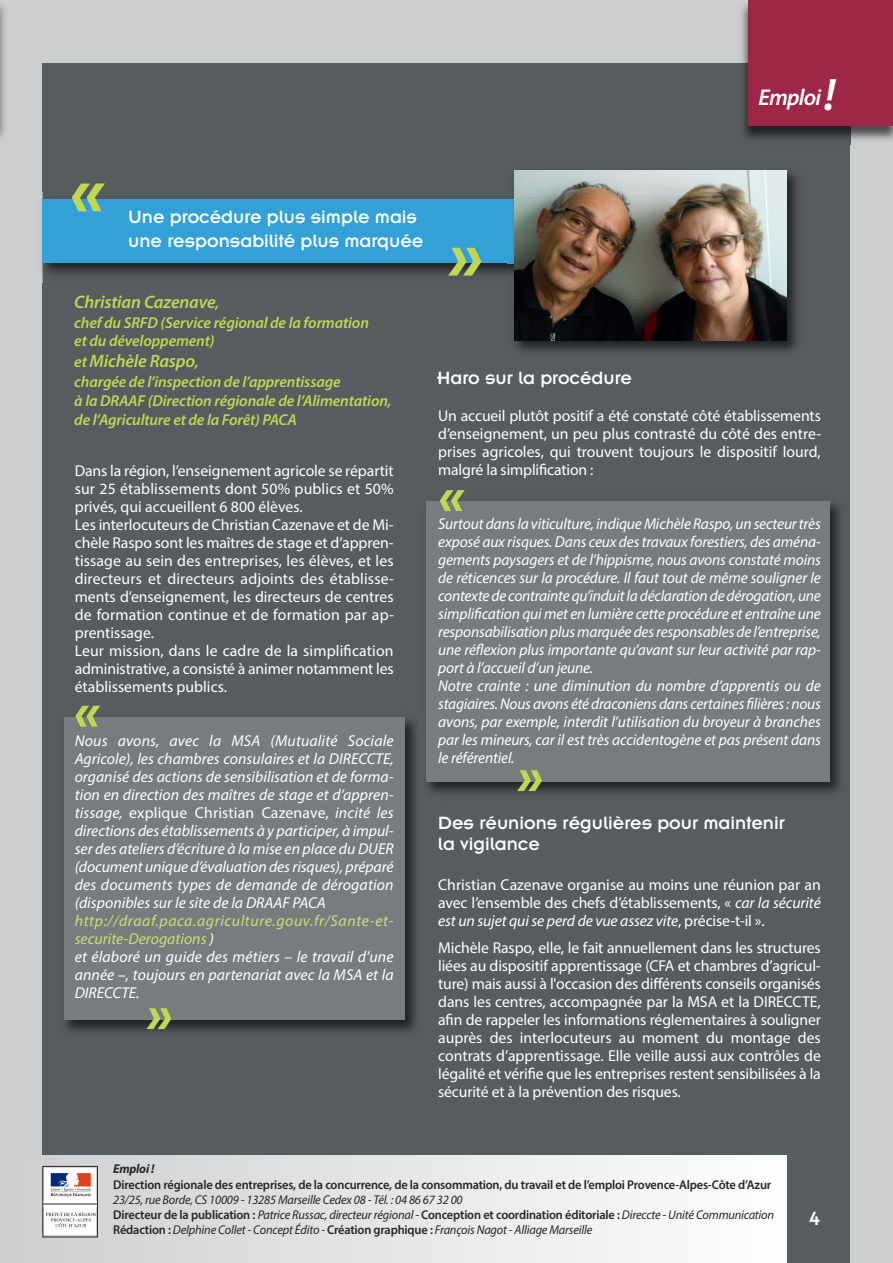
<style>
.page{position:relative;width:893px;height:1263px;background:#cdcecf}
.page>*{position:absolute;margin:0;border:0;box-sizing:border-box;transform-origin:0 0}
.t1{font:italic 900 72px "Myriad Pro";color:#c1d653}
.t2{font:italic 900 54px "Myriad Pro";color:#c1d653}
.t3{font:italic 600 45.9px "Myriad Pro";color:#fff}
.t4{font:italic 600 22.95px "Myriad Pro";letter-spacing:-.035em;color:#fff}
.t5{font:21px "Insignia";color:#fff}
.t6{font:19.5px/21px "Insignia A";color:#fff}
.t7{font:italic 600 18px "Myriad Pro";letter-spacing:-.01em;color:#c1d653}
.t8{font:15.75px/18px "Myriad Pro";color:#fff;text-align:justify}
.t9{font:italic 15.75px/18px "Myriad Pro";letter-spacing:-.01em;color:#fff;text-align:justify}
.t10{font:italic 600 15.75px/18.9px "Myriad Pro";letter-spacing:-.01em;color:#c1d653}
.t11{font:italic 15.75px/18px "Myriad Pro";letter-spacing:.01em;color:#fff}
.t12{font:italic 12.75px/15.3px "Myriad Pro";letter-spacing:-.015em;color:#272627}
.t13{font:600 12.75px "Myriad Pro";letter-spacing:-.015em;color:#272627}
.t14{font:italic 700 12.75px "Myriad Pro";letter-spacing:-.015em;color:#272627}
.s1{font-size:15.75px}
.s2{font-style:normal}
.s3{color:#cede75}
.s4{font-style:italic}
.s5{font-weight:600;font-style:normal}
</style>
<div class="page">
<div style="left:43px;top:64px;width:807px;height:1199px;background:#575c5f"></div>
<div style="left:0;top:1155px;width:787px;height:108px;background:linear-gradient(to right,#cacccd,#fff)"></div>
<img style="left:737px;top:3px;width:156px;height:141px">
<div style="left:748px;top:0;width:145px;height:125px;background:#9e2747"></div>
<img style="left:0;top:5px;width:5px;height:133px">
<img style="left:45px;top:1168px;width:51px;height:67px">
<svg style="left:45px;top:1201px;width:51px;height:6px"></svg>
<div style="left:43px;top:1166px;width:55px;height:71px;border:1px solid #272627"></div>
<hr style="left:43px;top:1204px;width:54px;height:1px;background:#272627">
<img style="left:64px;top:717px;width:352px;height:315px">
<div style="left:64px;top:718px;width:340px;height:302px;background:#787c7f"></div>
<img style="left:426px;top:501px;width:415px;height:292px">
<div style="left:426px;top:502px;width:404px;height:280px;background:#787c7f"></div>
<img style="left:42px;top:193px;width:466px;height:90px">
<div style="left:43px;top:199px;width:473px;height:64px;background:#33a1d7"></div>
<img style="left:514px;top:172px;width:284px;height:180px">
<img style="left:508px;top:263px;width:6px;height:12px">
<img style="left:514px;top:170px;width:273px;height:170px">
<h3 class="t3" style="left:824px;top:77px;width:13px">!</h3>
<h3 class="t4" style="left:758px;top:89px;width:64px">Emploi</h3>
<h1 class="t1" style="left:70px;top:164px;width:36px">«</h1>
<p class="t6" style="left:128px;top:207px;width:297px;line-height:23.4px">Une procédure plus simple mais une responsabilité plus marquée</p>
<p class="t7" style="left:74px;top:295px;width:147px">Christian Cazenave<span class="s1">,</span></p>
<p class="t10" style="left:74px;top:314px;width:296px">chef du SRFD (Service régional de la formation et du développement)</p>
<p class="t7" style="left:74px;top:354px;width:126px"><span class="s1">et</span> Michèle Raspo<span class="s1">,</span></p>
<p class="t10" style="left:74px;top:373px;width:319px">chargée de l’inspection de l’apprentissage<br>à la DRAAF (Direction régionale de l’Alimentation, de l’Agriculture et de la Forêt) PACA</p>
<p class="t8" style="left:75px;top:463px;width:321px;text-align:left">Dans la région, l’enseignement agricole se répartit sur 25 établissements dont 50% publics et 50% privés, qui accueillent 6 800 élèves.<br>Les interlocuteurs de Christian Cazenave et de Mi&shy;chèle Raspo sont les maîtres de stage et d’appren&shy;tissage au sein des entreprises, les élèves, et les directeurs et directeurs adjoints des établisse&shy;ments d’enseignement, les directeurs de centres de formation continue et de formation par ap&shy;prentissage.<br>Leur mission, dans le cadre de la simplification administrative, a consisté à animer notamment les établissements publics.</p>
<p class="t9" style="left:75px;top:733px;width:320px">Nous avons, avec la MSA (Mutualité Sociale Agricole), les chambres consulaires et la DIRECCTE, organisé des actions de sensibilisation et de forma&shy;tion en direction des maîtres de stage et d’appren&shy;tissage, <span class="s2">explique Christian Cazenave,</span> incité les directions des établissements à y participer, à impul&shy;ser des ateliers d’écriture à la mise en place du DUER (document unique d’évaluation desrisques), préparé des documents types de demande de dérogation (disponibles sur le site de la DRAAF PACA</p>
<p class="t11" style="left:75px;top:913px;width:320px"><span class="s3">http://draaf.paca.agriculture.gouv.fr/Sante-et&shy;securite-Derogations</span> )<br>et élaboré un guide des métiers – le travail d’une année –, toujours en partenariat avec la MSA et la DIRECCTE.</p>
<h2 class="t2" style="left:74px;top:691px;width:28px">«</h2>
<h2 class="t2" style="left:146px;top:994px;width:28px">»</h2>
<h1 class="t1" style="left:448px;top:229px;width:36px">»</h1>
<p class="t6" style="left:437px;top:369px;width:196px">Haro sur la procédure</p>
<p class="t8" style="left:438px;top:408px;width:384px">Un accueil plutôt positif a été constaté côté établissements d’enseignement, un peu plus contrasté du côté des entre&shy;prises agricoles, qui trouvent toujours le dispositif lourd, malgré la simplification :</p>
<p class="t9" style="left:438px;top:516px;width:384px;text-align:left">Surtout dansla viticulture, indiqueMichèle Raspo, un secteurtrès exposé aux risques. Dans ceux des travaux forestiers, des aména&shy;gements paysagers et de l’hippisme, nous avons constaté moins de réticences sur la procédure. Il faut tout de même souligner le contextede contraintequ’induitladéclarationdedérogation,une simplification qui met en lumière cette procédure et entraîne une responsabilisationplusmarquée desresponsables de l’entreprise, une réflexion plus importante qu’avant sur leur activité par rap&shy;port à l’accueil d’un jeune.<br>Notre crainte : une diminution du nombre d’apprentis ou de stagiaires.Nousavons étédraconiensdans certaines filières:nous avons, par exemple, interdit l’utilisation du broyeur à branches par les mineurs, car il est très accidentogène et pas présent dans le référentiel.</p>
<h2 class="t2" style="left:439px;top:476px;width:28px">«</h2>
<h2 class="t2" style="left:517px;top:756px;width:28px">»</h2>
<p class="t6" style="left:438px;top:814px;width:348px">Des réunions régulières pour maintenir la vigilance</p>
<p class="t8" style="left:438px;top:877px;width:384px">Christian Cazenave organise au moins une réunion par an avec l’ensemble des chefs d’établissements, « <span class="s4">car la sécurité est un sujet qui se perd de vue assez vite</span>, précise-t-il ».</p>
<p class="t8" style="left:438px;top:940px;width:384px">Michèle Raspo, elle, le fait annuellement dans les structures liées au dispositif apprentissage (CFA et chambres d’agricul&shy;ture) mais aussi à l'occasion des différents conseils organisés dans les centres, accompagnée par la MSA et la DIRECCTE, afin de rappeler les informations réglementaires à souligner auprès des interlocuteurs au moment du montage des contrats d’apprentissage. Elle veille aussi aux contrôles de légalité et vérifie que les entreprises restent sensibilisées à la sécurité et à la prévention des risques.</p>
<p class="t14" style="left:113px;top:1164px;width:43px">Emploi !</p>
<p class="t13" style="left:113px;top:1179px;width:660px">Direction régionale des entreprises, de la concurrence, de la consommation, du travail et de l’emploi Provence-Alpes-Côte d’Azur</p>
<p class="t12" style="left:113px;top:1193px;width:662px">23/25, rue Borde, CS 10009 - 13285 Marseille Cedex 08 - Tél. : 04 86 67 32 00<br><span class="s5">Directeur de la publication :</span> Patrice Russac, directeur régional - <span class="s5">Conception et coordination éditoriale :</span> Direccte - Unité Communication<br><span class="s5">Rédaction :</span> Delphine Collet - Concept Édito - <span class="s5">Création graphique :</span> François Nagot - Alliage Marseille</p>
<h3 class="t5" style="left:809px;top:1212px;width:12px">4</h3>
</div>
